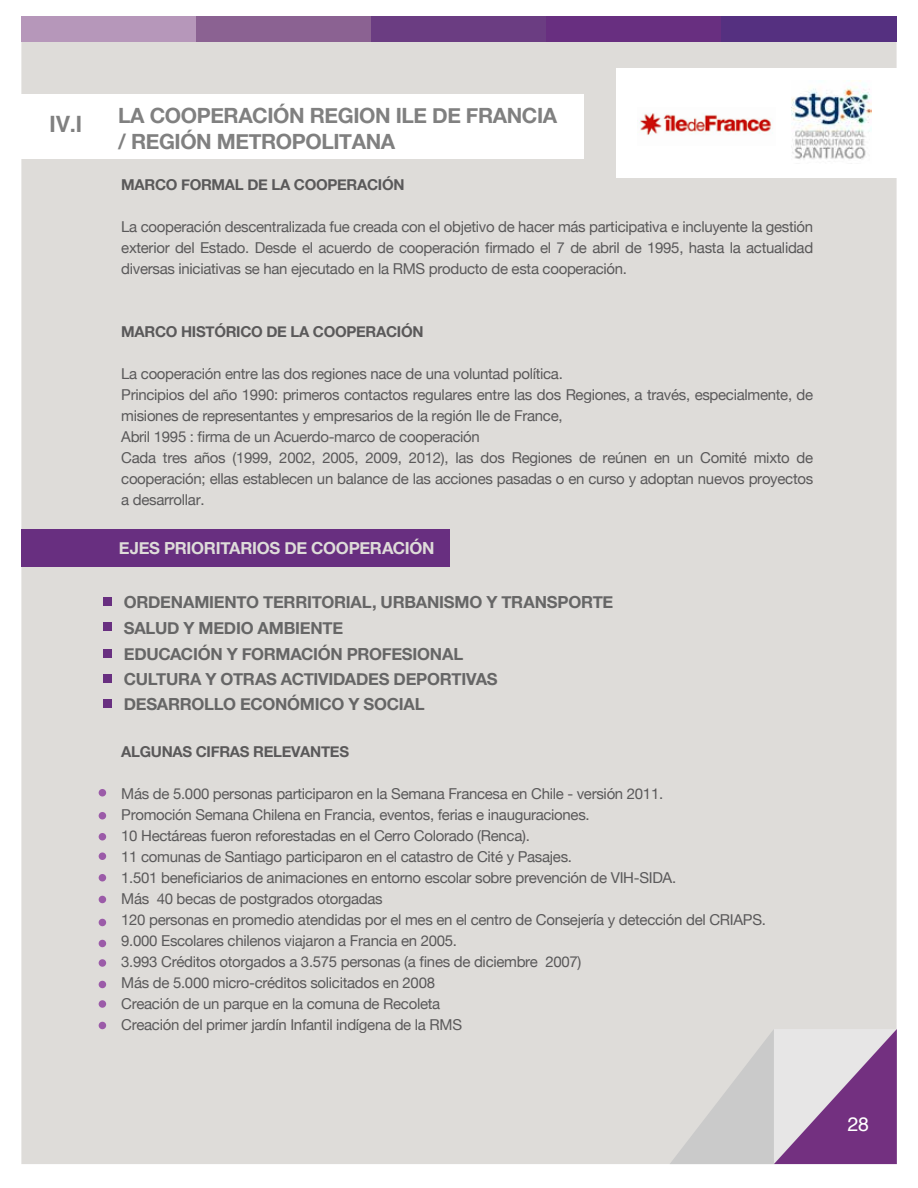
<style>
.page{position:relative;width:918px;height:1188px;background:#fff}
.page>*{position:absolute;margin:0;border:0;box-sizing:border-box;transform-origin:0 0}
.t1{font:700 22.5px "Helvetica";color:#808080}
.t2{font:700 21px/25.2px "Helvetica Neue";letter-spacing:-.02em;color:#808080}
.t3{font:19.5px "Helvetica";color:#fff}
.t4{font:700 16.65px/26.1px "Helvetica Neue";letter-spacing:-.015em;color:#666}
.t5{font:700 16.65px "Helvetica Neue";letter-spacing:-.015em;color:#dedcd9}
.t6{font:15px/21px "Helvetica Neue";letter-spacing:-.02em;color:#5a595a}
.t7{font:700 15px "Helvetica Neue";letter-spacing:-.02em;color:#5a595a}
</style>
<div class="page">
<div style="left:21px;top:42px;width:876px;height:1122px;background:#dedcd9"></div>
<div style="left:21px;top:17px;width:175px;height:25px;background:#b697ba"></div>
<div style="left:196px;top:17px;width:175px;height:25px;background:#8b6292"></div>
<div style="left:371px;top:17px;width:176px;height:25px;background:#6b3d82"></div>
<div style="left:547px;top:17px;width:175px;height:25px;background:#682f80"></div>
<div style="left:722px;top:17px;width:175px;height:25px;background:#553080"></div>
<svg style="left:670px;top:1029px;width:227px;height:135px;background:#beacc1"></svg>
<div style="left:99px;top:789px;width:7px;height:7px;background:#9b5ba8;border-radius:50%"></div>
<div style="left:99px;top:812px;width:7px;height:7px;background:#9b5ba8;border-radius:50%"></div>
<div style="left:99px;top:833px;width:7px;height:7px;background:#9b5ba8;border-radius:50%"></div>
<div style="left:99px;top:852px;width:7px;height:8px;background:#9b5ba8;border-radius:50%"></div>
<div style="left:99px;top:874px;width:7px;height:7px;background:#9b5ba8;border-radius:50%"></div>
<div style="left:99px;top:896px;width:7px;height:7px;background:#9b5ba8;border-radius:50%"></div>
<div style="left:99px;top:919px;width:7px;height:7px;background:#9b5ba8;border-radius:50%"></div>
<div style="left:99px;top:940px;width:7px;height:7px;background:#9b5ba8;border-radius:50%"></div>
<div style="left:99px;top:959px;width:7px;height:8px;background:#9b5ba8;border-radius:50%"></div>
<div style="left:99px;top:981px;width:7px;height:7px;background:#9b5ba8;border-radius:50%"></div>
<div style="left:99px;top:1000px;width:7px;height:8px;background:#9b5ba8;border-radius:50%"></div>
<div style="left:99px;top:1022px;width:7px;height:7px;background:#9b5ba8;border-radius:50%"></div>
<div style="left:19px;top:94px;width:565px;height:64px;background:#fff"></div>
<div style="left:21px;top:529px;width:429px;height:38px;background:#682f80"></div>
<div style="left:103px;top:597px;width:9px;height:9px;background:#682f80"></div>
<div style="left:103px;top:622px;width:9px;height:9px;background:#682f80"></div>
<div style="left:103px;top:649px;width:9px;height:9px;background:#682f80"></div>
<div style="left:103px;top:674px;width:9px;height:9px;background:#682f80"></div>
<div style="left:103px;top:699px;width:9px;height:9px;background:#682f80"></div>
<div style="left:616px;top:68px;width:281px;height:110px;background:#fff"></div>
<img style="left:637px;top:113px;width:135px;height:22px">
<img style="left:791px;top:80px;width:80px;height:84px">
<h1 class="t1" style="left:50px;top:106px;width:34px">IV.I</h1>
<h2 class="t2" style="left:118px;top:104px;width:441px">LA COOPERACIÓN REGION ILE DE FRANCIA / REGIÓN METROPOLITANA</h2>
<p class="t7" style="left:121px;top:173px;width:285px">MARCO FORMAL DE LA COOPERACIÓN</p>
<p class="t6" style="left:121px;top:217px;width:694px;text-align:justify">La cooperación descentralizada fue creada con el objetivo de hacer más participativa e incluyente la gestión exterior del Estado. Desde el acuerdo de cooperación firmado el 7 de abril de 1995, hasta la actualidad diversas iniciativas se han ejecutado en la RMS producto de esta cooperación.</p>
<p class="t7" style="left:121px;top:320px;width:304px">MARCO HISTÓRICO DE LA COOPERACIÓN</p>
<p class="t6" style="left:121px;top:364px;width:694px">La cooperación entre las dos regiones nace de una voluntad política.<br>Principios del año 1990: primeros contactos regulares entre las dos Regiones, a través, especialmente, de misiones de representantes y empresarios de la región Ile de France,<br>Abril 1995 : firma de un Acuerdo-marco de cooperación<br>Cada tres años (1999, 2002, 2005, 2009, 2012), las dos Regiones de reúnen en un Comité mixto de cooperación; ellas establecen un balance de las acciones pasadas o en curso y adoptan nuevos proyectos a desarrollar.</p>
<p class="t5" style="left:119px;top:535px;width:317px">EJES PRIORITARIOS DE COOPERACIÓN</p>
<p class="t4" style="left:124px;top:589px;width:491px">ORDENAMIENTO TERRITORIAL, URBANISMO Y TRANSPORTE<br>SALUD Y MEDIO AMBIENTE<br>EDUCACIÓN Y FORMACIÓN PROFESIONAL</p>
<p class="t4" style="left:124px;top:668px;width:375px;line-height:24.5px">CULTURA Y OTRAS ACTIVIDADES DEPORTIVAS<br>DESARROLLO ECONÓMICO Y SOCIAL</p>
<p class="t7" style="left:121px;top:740px;width:229px">ALGUNAS CIFRAS RELEVANTES</p>
<p class="t6" style="left:121px;top:784px;width:646px">Más de 5.000 personas participaron en la Semana Francesa en Chile - versión 2011.<br>Promoción Semana Chilena en Francia, eventos, ferias e inauguraciones.<br>10 Hectáreas fueron reforestadas en el Cerro Colorado (Renca).<br>11 comunas de Santiago participaron en el catastro de Cité y Pasajes.<br>1.501 beneficiarios de animaciones en entorno escolar sobre prevención de VIH-SIDA.<br>Más 40 becas de postgrados otorgadas<br>120 personas en promedio atendidas por el mes en el centro de Consejería y detección del CRIAPS.<br>9.000 Escolares chilenos viajaron a Francia en 2005.<br>3.993 Créditos otorgados a 3.575 personas (a fines de diciembre 2007)<br>Más de 5.000 micro-créditos solicitados en 2008<br>Creación de un parque en la comuna de Recoleta<br>Creación del primer jardín Infantil indígena de la RMS</p>
<h3 class="t3" style="left:848px;top:1109px;width:23px">28</h3>
</div>
